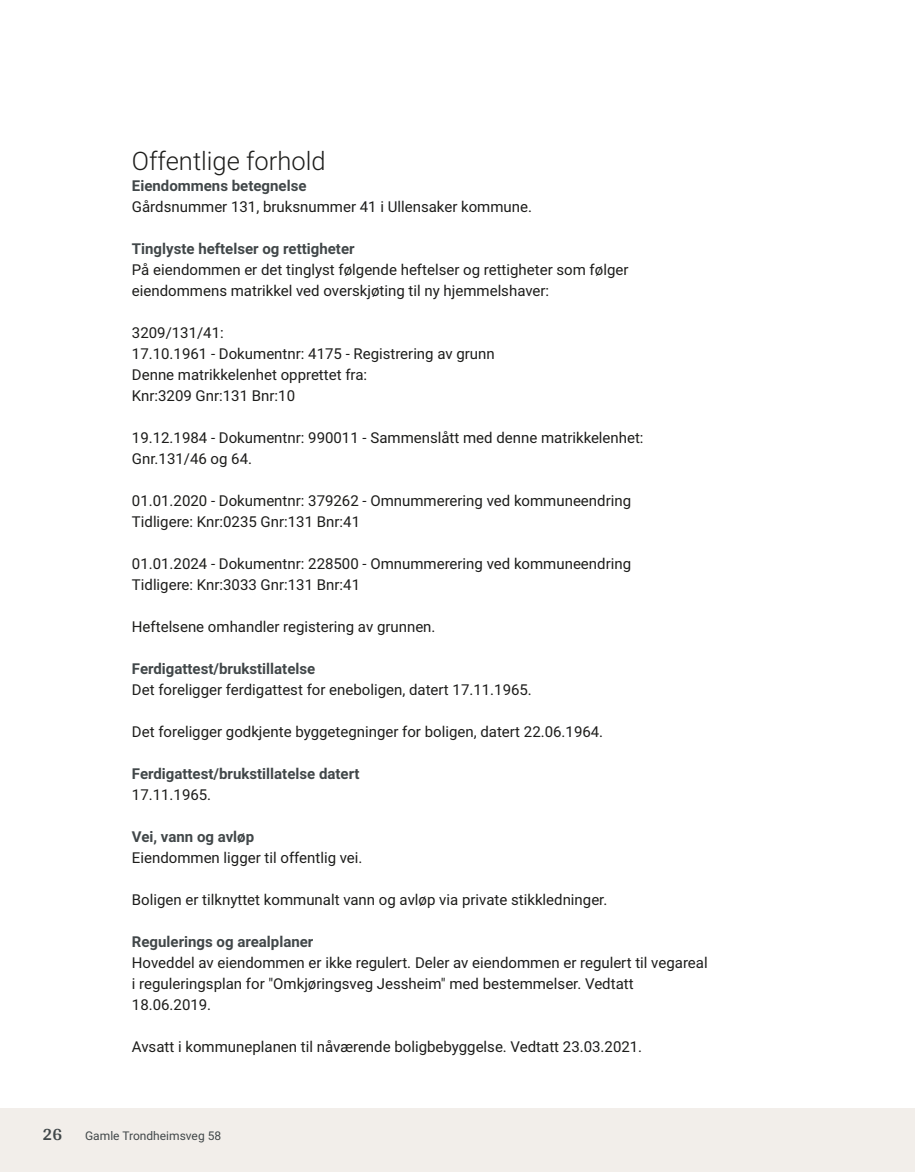
<style>
.page{position:relative;width:915px;height:1172px;background:#fff}
.page>*{position:absolute;margin:0;border:0;box-sizing:border-box;transform-origin:0 0}
.t1{font:300 25.5px "Roboto Vitec";color:#1d1d1b}
.t2{font:700 18px "Arya";color:#414749}
.t3{font:15px/21px "Roboto Vitec";color:#1d1d1b}
.t4{font:700 15px "Roboto Vitec";color:#414749}
.t5{font:12px "Roboto Vitec";color:#414749}
</style>
<div class="page">
<div style="left:0;top:1108px;width:914px;height:64px;background:#f2eeea"></div>
<h1 class="t1" style="left:132px;top:143px;width:195px">Offentlige forhold</h1>
<p class="t4" style="left:132px;top:175px;width:176px">Eiendommens betegnelse</p>
<p class="t3" style="left:132px;top:195px;width:401px">Gårdsnummer 131, bruksnummer 41 i Ullensaker kommune.</p>
<p class="t4" style="left:132px;top:238px;width:224px">Tinglyste heftelser og rettigheter</p>
<p class="t3" style="left:132px;top:258px;width:498px">På eiendommen er det tinglyst følgende heftelser og rettigheter som følger eiendommens matrikkel ved overskjøting til ny hjemmelshaver:</p>
<p class="t3" style="left:132px;top:321px;width:364px">3209/131/41:<br>17.10.1961 ‑ Dokumentnr: 4175 ‑ Registrering av grunn<br>Denne matrikkelenhet opprettet fra:<br>Knr:3209 Gnr:131 Bnr:10</p>
<p class="t3" style="left:132px;top:426px;width:513px">19.12.1984 ‑ Dokumentnr: 990011 ‑ Sammenslått med denne matrikkelenhet:<br>Gnr.131/46 og 64.</p>
<p class="t3" style="left:132px;top:489px;width:500px">01.01.2020 ‑ Dokumentnr: 379262 ‑ Omnummerering ved kommuneendring<br>Tidligere: Knr:0235 Gnr:131 Bnr:41</p>
<p class="t3" style="left:132px;top:552px;width:500px">01.01.2024 ‑ Dokumentnr: 228500 ‑ Omnummerering ved kommuneendring<br>Tidligere: Knr:3033 Gnr:131 Bnr:41</p>
<p class="t3" style="left:132px;top:615px;width:305px">Heftelsene omhandler registering av grunnen.</p>
<p class="t4" style="left:132px;top:658px;width:185px">Ferdigattest/brukstillatelse</p>
<p class="t3" style="left:132px;top:678px;width:401px">Det foreligger ferdigattest for eneboligen, datert 17.11.1965.</p>
<p class="t3" style="left:132px;top:720px;width:472px">Det foreligger godkjente byggetegninger for boligen, datert 22.06.1964.</p>
<p class="t4" style="left:132px;top:763px;width:229px">Ferdigattest/brukstillatelse datert</p>
<p class="t3" style="left:132px;top:783px;width:81px">17.11.1965.</p>
<p class="t4" style="left:132px;top:826px;width:124px">Vei, vann og avløp</p>
<p class="t3" style="left:132px;top:846px;width:232px">Eiendommen ligger til offentlig vei.</p>
<p class="t3" style="left:132px;top:888px;width:477px">Boligen er tilknyttet kommunalt vann og avløp via private stikkledninger.</p>
<p class="t4" style="left:132px;top:931px;width:183px">Regulerings og arealplaner</p>
<p class="t3" style="left:132px;top:951px;width:577px">Hoveddel av eiendommen er ikke regulert. Deler av eiendommen er regulert til vegareal i reguleringsplan for "Omkjøringsveg Jessheim" med bestemmelser. Vedtatt<br>18.06.2019.</p>
<p class="t3" style="left:132px;top:1035px;width:511px">Avsatt i kommuneplanen til nåværende boligbebyggelse. Vedtatt 23.03.2021.</p>
<p class="t2" style="left:43px;top:1123px;width:21px">26</p>
<p class="t5" style="left:85px;top:1127px;width:137px">Gamle Trondheimsveg 58</p>
</div>
